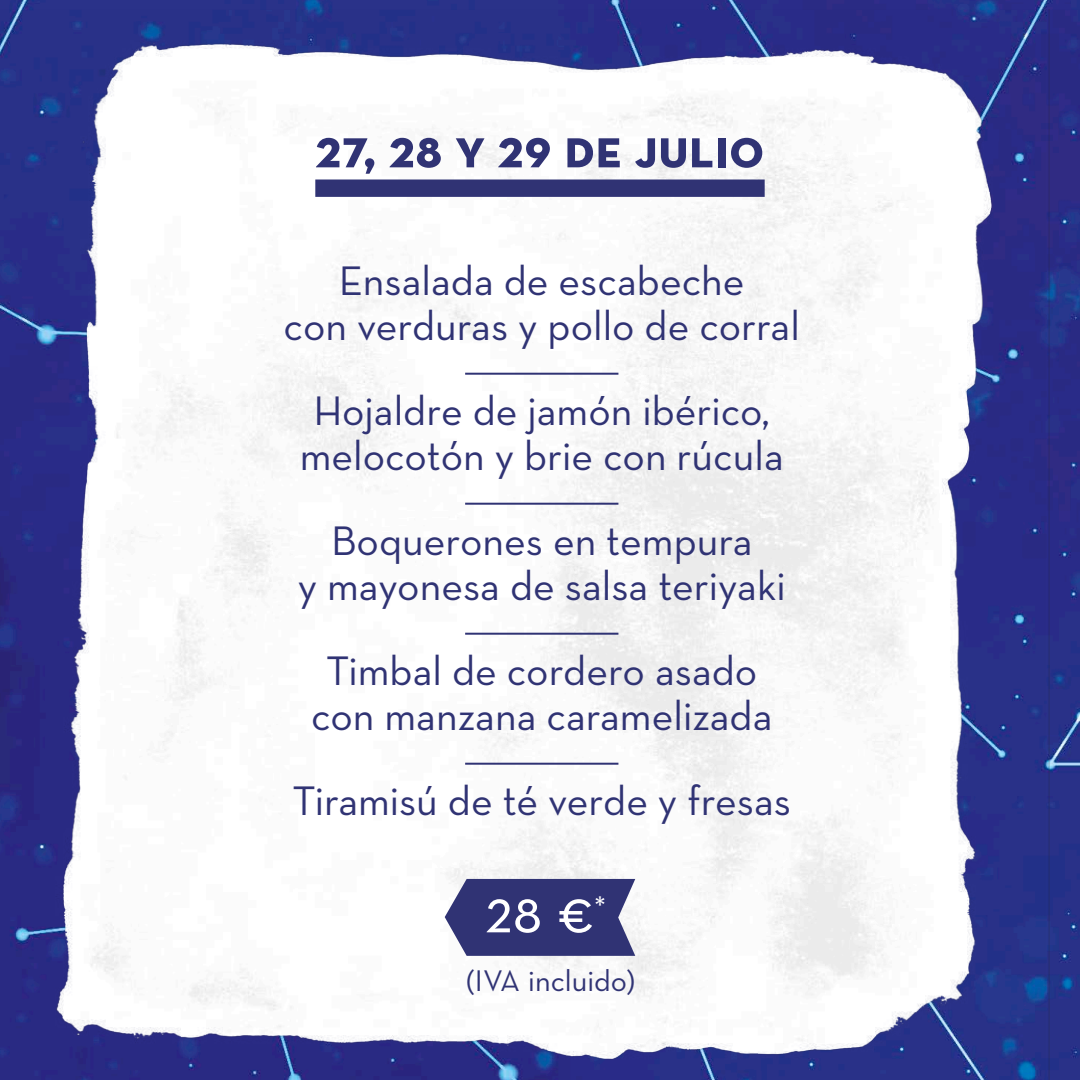
<style>
.page{position:relative;width:1080px;height:1080px;background:#fff}
.page>*{position:absolute;margin:0;border:0;box-sizing:border-box;transform-origin:0 0}
.t1{font:64.8px "Neutra Text Book SC";color:#fff}
.t2{font:55.6px "Neutra Text Bold SC";color:#303374}
.líneas_con_separació{font:42px/45px "Neutra Text";color:#303374;text-align:center}
.línea_final{font:42px "Neutra Text";color:#303374}
.t3{font:30.4px "Neutra Text";color:#303374}
.t4{font:30.4px "Neutra Text";color:#fff}
</style>
<div class="page">
<img style="left:0;top:9px;width:1080px;height:1071px">
<div style="left:315px;top:180px;width:450px;height:17px;background:#303374"></div>
<hr style="left:465px;top:373px;width:153px;height:2px;background:#303374">
<hr style="left:465px;top:503px;width:153px;height:2px;background:#303374">
<hr style="left:465px;top:633px;width:153px;height:2px;background:#303374">
<hr style="left:465px;top:763px;width:153px;height:2px;background:#303374">
<svg style="left:445px;top:879px;width:190px;height:77px"></svg>
<p class="t2" style="left:315px;top:114px;width:451px">27, 28 y 29 de julio</p>
<p class="líneas_con_separació" style="left:284px;top:257px;width:518px">Ensalada de escabeche<br>con verduras y pollo de corral</p>
<p class="líneas_con_separació" style="left:300px;top:387px;width:486px">Hojaldre de jamón ibérico, melocotón y brie con rúcula</p>
<p class="líneas_con_separació" style="left:298px;top:517px;width:489px">Boquerones en tempura<br>y mayonesa de salsa teriyaki</p>
<p class="líneas_con_separació" style="left:311px;top:647px;width:463px">Timbal de cordero asado con manzana caramelizada</p>
<p class="línea_final" style="left:292px;top:775px;width:500px">Tiramisú de té verde y fresas</p>
<p class="t1" style="left:485px;top:871px;width:111px">28 €</p>
<p class="t4" style="left:594px;top:889px;width:13px">*</p>
<p class="t3" style="left:466px;top:963px;width:171px">(IVA incluido)</p>
</div>
